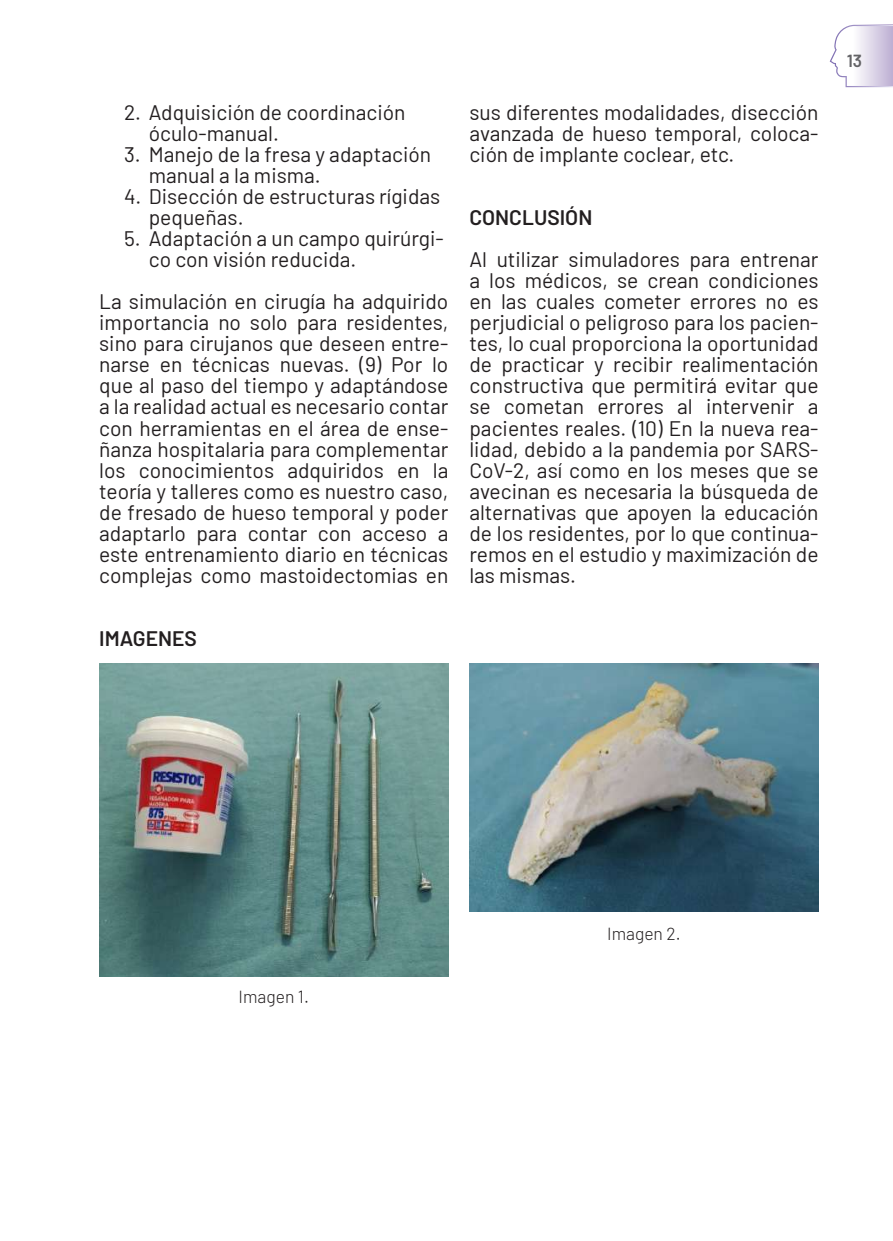
<style>
.page{position:relative;width:893px;height:1241px;background:#fff}
.page>*{position:absolute;margin:0;border:0;box-sizing:border-box;transform-origin:0 0}
.t1{font:21px/21px "Barlow";color:#231f20}
.t2{font:600 21px "Barlow";color:#231f20}
.t3{font:300 17.5px "Barlow";color:#231f20}
.t4{font:600 17.5px "Barlow";color:#636366}
</style>
<div class="page">
<svg style="left:830px;top:25px;width:63px;height:62px"></svg>
<img style="left:99px;top:663px;width:349px;height:313px">
<img style="left:469px;top:663px;width:350px;height:248px">
<p class="t1" style="left:149px;top:101px;width:258px;text-indent:-25px">2. Adquisición de coordinación óculo-manual.</p>
<p class="t1" style="left:149px;top:143px;width:284px;text-indent:-25px">3. Manejo de la fresa y adaptación manual a la misma.</p>
<p class="t1" style="left:149px;top:185px;width:293px;text-indent:-25px">4. Disección de estructuras rígidas pequeñas.</p>
<p class="t1" style="left:149px;top:227px;width:296px;text-indent:-25px">5. Adaptación a un campo quirúrgi&shy;co con visión reducida.</p>
<p class="t1" style="left:99px;top:290px;width:351px;text-align:justify">La simulación en cirugía ha adquirido importancia no solo para residentes, sino para cirujanos que deseen entre&shy;narse en técnicas nuevas. (9) Por lo que al paso del tiempo y adaptándose a la realidad actual es necesario contar con herramientas en el área de ense&shy;ñanza hospitalaria para complementar los conocimientos adquiridos en la teoría y talleres como es nuestro caso, de fresado de hueso temporal y poder adaptarlo para contar con acceso a este entrenamiento diario en técnicas complejas como mastoidectomias en</p>
<p class="t2" style="left:99px;top:622px;width:99px">IMAGENES</p>
<p class="t1" style="left:469px;top:101px;width:351px;text-align:justify">sus diferentes modalidades, disección avanzada de hueso temporal, coloca&shy;ción de implante coclear, etc.</p>
<p class="t2" style="left:469px;top:202px;width:124px">CONCLUSIÓN</p>
<p class="t1" style="left:469px;top:248px;width:351px;text-align:justify">Al utilizar simuladores para entrenar a los médicos, se crean condiciones en las cuales cometer errores no es perjudicial o peligroso para los pacien&shy;tes, lo cual proporciona la oportunidad de practicar y recibir realimentación constructiva que permitirá evitar que se cometan errores al intervenir a pacientes reales. (10) En la nueva rea&shy;lidad, debido a la pandemia por SARS-CoV-2, así como en los meses que se avecinan es necesaria la búsqueda de alternativas que apoyen la educación de los residentes, por lo que continua&shy;remos en el estudio y maximización de las mismas.</p>
<p class="t4" style="left:847px;top:48px;width:17px">13</p>
<p class="t3" style="left:239px;top:983px;width:72px">Imagen 1.</p>
<p class="t3" style="left:607px;top:920px;width:75px">Imagen 2.</p>
</div>
